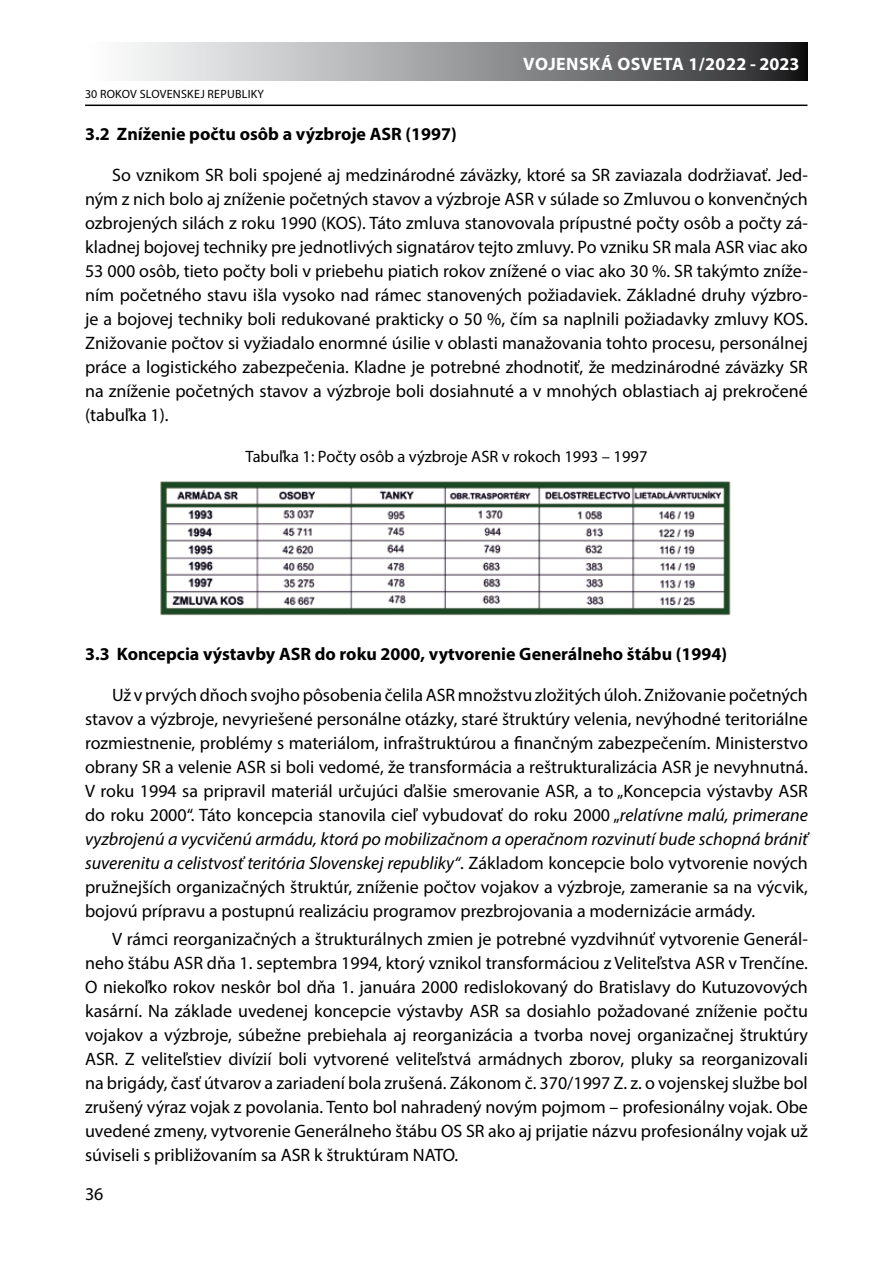
<style>
.page{position:relative;width:893px;height:1263px;background:#fff}
.page>*{position:absolute;margin:0;border:0;box-sizing:border-box;transform-origin:0 0}
.t1{font:18px/24px "Myriad Pro";color:#000;text-align:justify}
.t2{font:700 18px "Myriad Pro";color:#000}
.t3{font:700 18px "Myriad Pro";letter-spacing:.025em;color:#fff}
.t4{font:16.5px "Myriad Pro";color:#000}
.t5{font:12px "Myriad Pro";letter-spacing:.02em;color:#000}
.s1{font-style:italic}
</style>
<div class="page">
<hr style="left:85px;top:105px;width:722px;height:1px;background:#000">
<svg style="left:128px;top:43px;width:680px;height:38px;background:#929395"></svg>
<img style="left:160px;top:481px;width:571px;height:135px">
<p class="t5" style="left:85px;top:87px;width:24px">30 rokov</p>
<p class="t5" style="left:140px;top:87px;width:126px">SLOVENSKEJ REPUBLIKY</p>
<p class="t3" style="left:523px;top:53px;width:278px">VOJENSKÁ OSVETA 1/2022 - 2023</p>
<p class="t2" style="left:85px;top:122px;width:373px">3.2 Zníženie počtu osôb a výzbroje ASR (1997)</p>
<p class="t1" style="left:85px;top:163px;width:724px;text-indent:27px">So vznikom SR boli spojené aj medzinárodné záväzky, ktoré sa SR zaviazala dodržiavať. Jed&shy;ným z nich bolo aj zníženie početných stavov a výzbroje ASR v súlade so Zmluvou o konvenčných ozbrojených silách z roku 1990 (KOS). Táto zmluva stanovovala prípustné počty osôb a počty zá&shy;kladnej bojovej techniky pre jednotlivých signatárov tejto zmluvy. Po vzniku SR mala ASR viac ako 53 000 osôb, tieto počty boli v priebehu piatich rokov znížené o viac ako 30 %. SR takýmto zníže&shy;ním početného stavu išla vysoko nad rámec stanovených požiadaviek. Základné druhy výzbro&shy;je a bojovej techniky boli redukované prakticky o 50 %, čím sa naplnili požiadavky zmluvy KOS.<br>Znižovanie počtov si vyžiadalo enormné úsilie v oblasti manažovania tohto procesu, personálnej práce a logistického zabezpečenia. Kladne je potrebné zhodnotiť, že medzinárodné záväzky SR na zníženie početných stavov a výzbroje boli dosiahnuté a v mnohých oblastiach aj prekročené (tabuľka 1).</p>
<p class="t4" style="left:245px;top:446px;width:403px">Tabuľka 1: Počty osôb a výzbroje ASR v rokoch 1993 – 1997</p>
<p class="t2" style="left:85px;top:642px;width:643px">3.3 Koncepcia výstavby ASR do roku 2000, vytvorenie Generálneho štábu (1994)</p>
<p class="t1" style="left:85px;top:683px;width:724px;text-indent:27px">Už v prvých dňoch svojho pôsobenia čelila ASR množstvu zložitých úloh. Znižovanie početných stavov a výzbroje, nevyriešené personálne otázky, staré štruktúry velenia, nevýhodné teritoriálne rozmiestnenie, problémy s materiálom, infraštruktúrou a finančným zabezpečením. Ministerstvo obrany SR a velenie ASR si boli vedomé, že transformácia a reštrukturalizácia ASR je nevyhnutná.<br>V roku 1994 sa pripravil materiál určujúci ďalšie smerovanie ASR, a to „Koncepcia výstavby ASR do roku 2000“. Táto koncepcia stanovila cieľ vybudovať do roku 2000 „<span class="s1">relatívne malú, primerane vyzbrojenú a vycvičenú armádu, ktorá po mobilizačnom a operačnom rozvinutí bude schopná brániť suverenitu a celistvosť teritória Slovenskej republiky“</span>. Základom koncepcie bolo vytvorenie nových pružnejších organizačných štruktúr, zníženie počtov vojakov a výzbroje, zameranie sa na výcvik, bojovú prípravu a postupnú realizáciu programov prezbrojovania a modernizácie armády.</p>
<p class="t1" style="left:85px;top:927px;width:724px;text-indent:27px">V rámci reorganizačných a štrukturálnych zmien je potrebné vyzdvihnúť vytvorenie Generál&shy;neho štábu ASR dňa 1. septembra 1994, ktorý vznikol transformáciou z Veliteľstva ASR v Trenčíne.<br>O niekoľko rokov neskôr bol dňa 1. januára 2000 redislokovaný do Bratislavy do Kutuzovových kasární. Na základe uvedenej koncepcie výstavby ASR sa dosiahlo požadované zníženie počtu vojakov a výzbroje, súbežne prebiehala aj reorganizácia a tvorba novej organizačnej štruktúry ASR. Z veliteľstiev divízií boli vytvorené veliteľstvá armádnych zborov, pluky sa reorganizovali na brigády, časť útvarov a zariadení bola zrušená. Zákonom č. 370/1997 Z. z. o vojenskej službe bol zrušený výraz vojak z povolania. Tento bol nahradený novým pojmom – profesionálny vojak. Obe uvedené zmeny, vytvorenie Generálneho štábu OS SR ako aj prijatie názvu profesionálny vojak už súviseli s približovaním sa ASR k štruktúram NATO.</p>
<p class="t1" style="left:85px;top:1181px;width:20px">36</p>
</div>
